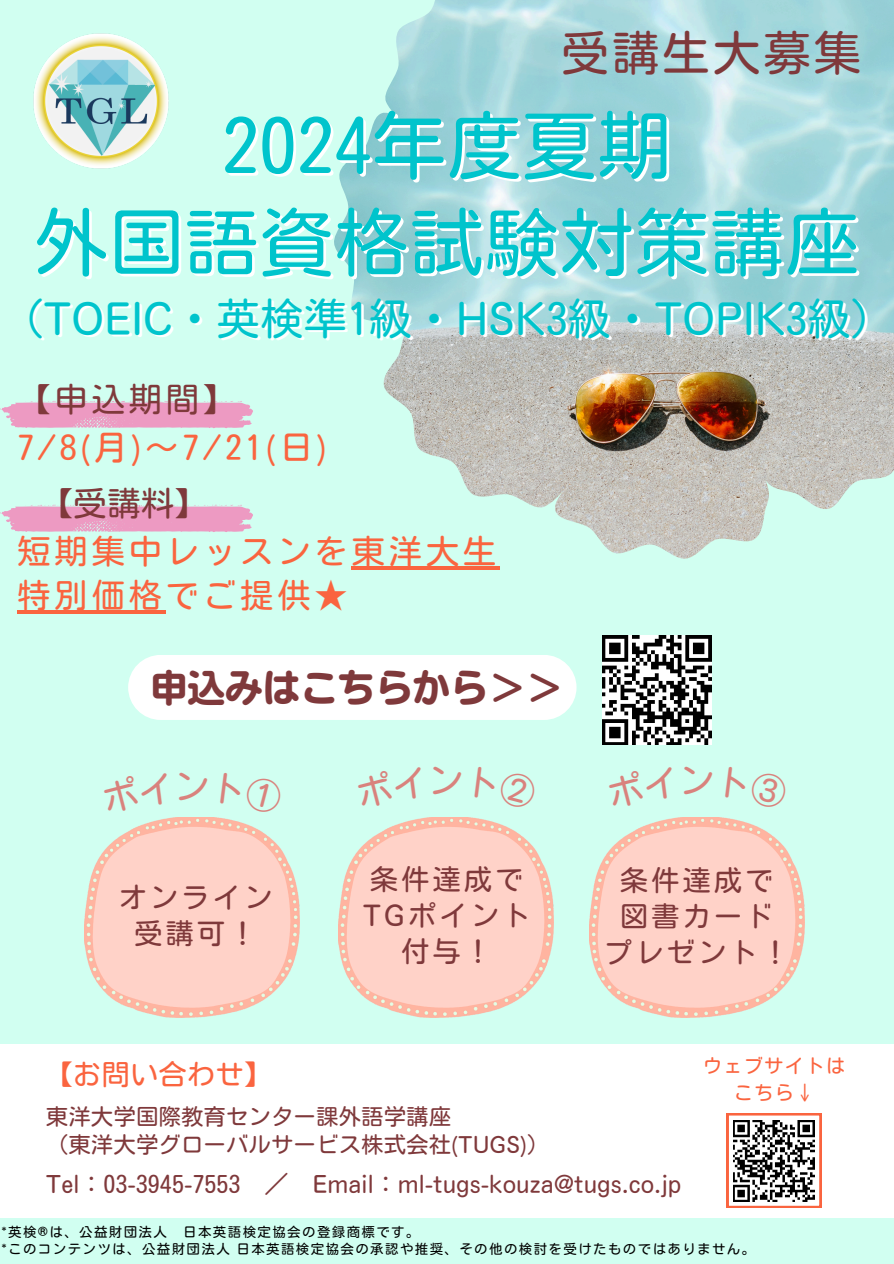
<style>
.page{position:relative;width:894px;height:1264px;background:#fff}
.page>*{position:absolute;margin:0;border:0;box-sizing:border-box;transform-origin:0 0}
.t1{font:75px "Motoya Maru Std W3";color:#00c4cc}
.t2{font:48px "Motoya Maru Std W3";color:#7f393b}
.t3{font:43.5px "Motoya Maru Std W3";color:#00c4cc}
.t4{font:37.5px "Motoya Maru Std W6";color:#7f393b}
.t5{font:36px "Motoya Maru Std W3";color:#d9827d}
.t6{font:33.75px/43.8px "Motoya Maru Std W3";letter-spacing:.1em;color:#fa643f}
.t7{font:33.75px "Motoya Maru Std W3";letter-spacing:.1em;color:#7f393b}
.t8{font:28.5px/36px "Motoya Maru Std W3";letter-spacing:.1em;color:#7f393b;text-align:center}
.t9{font:28.5px "Motoya Maru Std W3";color:#fa643f}
.t10{font:24px "Motoya Maru Std W3";color:#7f393b}
.t11{font:22.5px "Motoya Maru Std W3";color:#7f393b}
.t12{font:19.5px/27px "Motoya Maru Std W3";letter-spacing:.05em;color:#fa643f;text-align:center}
.t13{font:13.5px/17px "Motoya Maru Std W3";letter-spacing:.1em;color:#000}
</style>
<div class="page">
<div style="left:0;top:0;width:893px;height:1263px;background:#d1fff1"></div>
<img style="left:334px;top:0;width:559px;height:559px">
<div style="left:0;top:1044px;width:893px;height:173px;background:#fff"></div>
<img style="left:84px;top:817px;width:215px;height:200px">
<img style="left:338px;top:817px;width:215px;height:200px">
<img style="left:589px;top:817px;width:215px;height:200px">
<div style="left:128px;top:655px;width:448px;height:65px;background:#fff;border-radius:33px"></div>
<svg style="left:0;top:400px;width:253px;height:28px;background:#e8aac9"></svg>
<svg style="left:0;top:504px;width:253px;height:28px;background:#e8aac9"></svg>
<svg style="left:726px;top:1113px;width:95px;height:94px"></svg>
<img style="left:33px;top:33px;width:136px;height:136px">
<img style="left:602px;top:635px;width:109px;height:109px">
<hr style="left:351px;top:566px;width:149px;height:4px;background:#fa643f">
<hr style="left:17px;top:610px;width:149px;height:3px;background:#fa643f">
<h4 class="t2" style="left:561px;top:28px;width:302px">受講生大募集</h4>
<p class="t1" style="left:221px;top:108px;width:451px">2024年度夏期</p>
<h4 class="t1" style="left:34px;top:204px;width:826px">外国語資格試験対策講座</h4>
<h3 class="t3" style="left:0;top:296px;width:895px">（TOEIC・英検準1級・HSK3級・TOPIK3級）</h3>
<h6 class="t7" style="left:17px;top:382px;width:221px">【申込期間】</h6>
<h4 class="t6" style="left:17px;top:425px;width:311px">7/8(月 )～7/21(日 )</h4>
<h5 class="t7" style="left:39px;top:486px;width:170px">【受講料】</h5>
<p class="t6" style="left:17px;top:529px;width:478px">短期集中レッスンを東洋大生特別価格でご提供★</p>
<p class="t4" style="left:150px;top:669px;width:414px">申込みはこちらから＞＞</p>
<p class="t5" style="left:174px;top:768px;width:38px">ン</p>
<p class="t5" style="left:428px;top:762px;width:37px">ン</p>
<h3 class="t5" style="left:678px;top:762px;width:37px">ン</h3>
<h3 class="t8" style="left:118px;top:878px;width:155px">オンライン受講可！</h3>
<h3 class="t8" style="left:362px;top:860px;width:169px">条件達成で<br>TGポイント付与！</h3>
<h3 class="t8" style="left:604px;top:861px;width:187px">条件達成で図書カードプレゼント！</h3>
<h2 class="t9" style="left:44px;top:1059px;width:229px">【お問い合わせ】</h2>
<p class="t11" style="left:46px;top:1105px;width:406px">東洋大学国際教育センター課外語学講座</p>
<h1 class="t11" style="left:46px;top:1133px;width:505px">（東洋大学グローバルサービス株式会社(TUGS)）</h1>
<h4 class="t10" style="left:46px;top:1171px;width:636px">Tel：03-3945-7553 ／ Email：ml-tugs-kouza@tugs.co.jp</h4>
<h3 class="t12" style="left:702px;top:1051px;width:144px">ウェブサイトはこちら↓</h3>
<p class="t13" style="left:2px;top:1223px;width:166px">*英検®は、公益財団法人</p>
<p class="t13" style="left:2px;top:1223px;width:755px;text-indent:182px">日本英語検定協会の登録商標です。<br>*このコンテンツは、公益財団法人日本英語検定協会の承認や推奨、その他の検討を受けたものではありません。</p>
</div>
